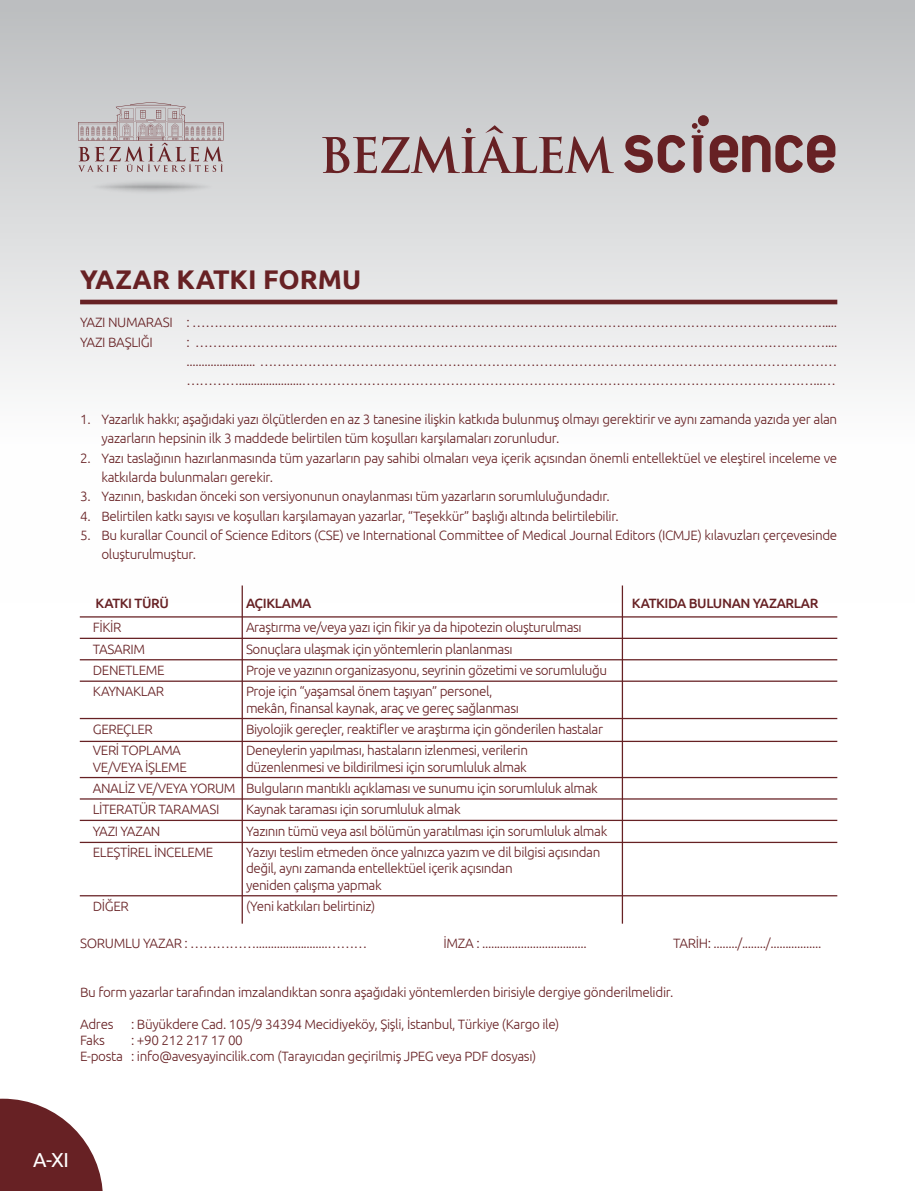
<style>
.page{position:relative;width:915px;height:1191px;background:#fff}
.page>*{position:absolute;margin:0;border:0;box-sizing:border-box;transform-origin:0 0}
.t1{font:700 27px "Ubuntu";color:#672124}
.t2{font:20.25px "Ubuntu";color:#fff}
.t3{font:300 13.5px/19.4px "Ubuntu";letter-spacing:-.025em;color:#672124}
.t4{font:500 13.5px "Ubuntu";letter-spacing:-.03em;color:#672124}
</style>
<div class="page">
<div style="left:0;top:0;width:914px;height:603px;background:linear-gradient(to bottom,#bfc1c3,#fff)"></div>
<hr style="left:80px;top:300px;width:757px;height:4px;background:#672124">
<hr style="left:80px;top:616px;width:757px;height:1px;background:#672124">
<hr style="left:241px;top:585px;width:2px;height:338px;background:#672124">
<hr style="left:621px;top:585px;width:1px;height:338px;background:#672124">
<hr style="left:80px;top:740px;width:757px;height:2px;background:#672124">
<hr style="left:80px;top:659px;width:757px;height:1px;background:#672124">
<hr style="left:80px;top:798px;width:757px;height:1px;background:#672124">
<hr style="left:80px;top:637px;width:757px;height:2px;background:#672124">
<hr style="left:80px;top:777px;width:757px;height:1px;background:#672124">
<hr style="left:80px;top:841px;width:757px;height:2px;background:#672124">
<hr style="left:80px;top:680px;width:757px;height:2px;background:#672124">
<hr style="left:80px;top:819px;width:757px;height:2px;background:#672124">
<hr style="left:80px;top:895px;width:757px;height:1px;background:#672124">
<hr style="left:80px;top:718px;width:757px;height:1px;background:#672124">
<svg style="left:0;top:1098px;width:103px;height:93px"></svg>
<svg style="left:78px;top:102px;width:145px;height:70px;background:#c0b7b9"></svg>
<svg style="left:83px;top:175px;width:137px;height:24px;background:#cecfd0"></svg>
<svg style="left:322px;top:125px;width:291px;height:48px;background:#b5a5a6"></svg>
<svg style="left:691px;top:123px;width:12px;height:50px"></svg>
<div style="left:697px;top:115px;width:11px;height:11px;background:#672124;border-radius:50%"></div>
<svg style="left:623px;top:135px;width:62px;height:38px;background:#9c797b"></svg>
<svg style="left:709px;top:135px;width:126px;height:38px;background:#956f71"></svg>
<h1 class="t1" style="left:80px;top:263px;width:282px">YAZAR KATKI FORMU</h1>
<p class="t3" style="left:80px;top:312px;width:758px">YAZI NUMARASI : ……………………………………………………………………………………………………………………………….....<br>YAZI BAŞLIĞI</p>
<p class="t3" style="left:186px;top:332px;width:652px;text-align:justify">: ……………………………………………………………………………………………………………………………….... ....................... …………………………………………………………………………………………………………………… ………….....................………………………………………………………………………………………………………...…</p>
<p class="t3" style="left:101px;top:409px;width:737px;text-indent:-21px">1. Yazarlık hakkı; aşağıdaki yazı ölçütlerden en az 3 tanesine ilişkin katkıda bulunmuş olmayı gerektirir ve aynı zamanda yazıda yer alan yazarların hepsinin ilk 3 maddede belirtilen tüm koşulları karşılamaları zorunludur.</p>
<p class="t3" style="left:101px;top:448px;width:737px;text-indent:-21px">2. Yazı taslağının hazırlanmasında tüm yazarların pay sahibi olmaları veya içerik açısından önemli entellektüel ve eleştirel inceleme ve katkılarda bulunmaları gerekir.</p>
<p class="t3" style="left:80px;top:486px;width:531px">3. Yazının, baskıdan önceki son versiyonunun onaylanması tüm yazarların sorumluluğundadır.</p>
<p class="t3" style="left:80px;top:506px;width:540px">4. Belirtilen katkı sayısı ve koşulları karşılamayan yazarlar, “Teşekkür” başlığı altında belirtilebilir.</p>
<p class="t3" style="left:101px;top:525px;width:737px;text-indent:-21px">5. Bu kurallar Council of Science Editors (CSE) ve International Committee of Medical Journal Editors (ICMJE) kılavuzları çerçevesinde oluşturulmuştur.</p>
<p class="t4" style="left:96px;top:594px;width:75px">KATKI TÜRÜ</p>
<p class="t4" style="left:246px;top:594px;width:67px">AÇIKLAMA</p>
<p class="t4" style="left:631px;top:594px;width:188px">KATKIDA BULUNAN YAZARLAR</p>
<p class="t3" style="left:93px;top:617px;width:30px">FİKİR</p>
<p class="t3" style="left:246px;top:617px;width:337px">Araştırma ve/veya yazı için fikir ya da hipotezin oluşturulması</p>
<p class="t3" style="left:93px;top:639px;width:54px">TASARIM</p>
<p class="t3" style="left:246px;top:639px;width:268px">Sonuçlara ulaşmak için yöntemlerin planlanması</p>
<p class="t3" style="left:93px;top:660px;width:73px">DENETLEME</p>
<p class="t3" style="left:246px;top:660px;width:362px">Proje ve yazının organizasyonu, seyrinin gözetimi ve sorumluluğu</p>
<p class="t3" style="left:93px;top:681px;width:73px">KAYNAKLAR</p>
<p class="t3" style="left:246px;top:683px;width:274px;line-height:16.2px">Proje için “yaşamsal önem taşıyan” personel, mekân, finansal kaynak, araç ve gereç sağlanması</p>
<p class="t3" style="left:93px;top:719px;width:61px">GEREÇLER</p>
<p class="t3" style="left:246px;top:719px;width:358px">Biyolojik gereçler, reaktifler ve araştırma için gönderilen hastalar</p>
<p class="t3" style="left:93px;top:740px;width:89px">VERİ TOPLAMA</p>
<p class="t3" style="left:246px;top:740px;width:283px">Deneylerin yapılması, hastaların izlenmesi, verilerin</p>
<p class="t3" style="left:93px;top:756px;width:96px">VE/VEYA İŞLEME</p>
<p class="t3" style="left:93px;top:755px;width:506px;line-height:21.3px;text-indent:153px">düzenlenmesi ve bildirilmesi için sorumluluk almak<br>ANALİZ VE/VEYA YORUM Bulguların mantıklı açıklaması ve sunumu için sorumluluk almak<br>LİTERATÜR TARAMASI</p>
<p class="t3" style="left:246px;top:799px;width:216px">Kaynak taraması için sorumluluk almak</p>
<p class="t3" style="left:93px;top:821px;width:69px">YAZI YAZAN</p>
<p class="t3" style="left:246px;top:821px;width:363px">Yazının tümü veya asıl bölümün yaratılması için sorumluluk almak</p>
<p class="t3" style="left:93px;top:842px;width:122px">ELEŞTİREL İNCELEME</p>
<p class="t3" style="left:246px;top:843px;width:356px;line-height:16.2px">Yazıyı teslim etmeden önce yalnızca yazım ve dil bilgisi açısından değil, aynı zamanda entellektüel içerik açısından<br>yeniden çalışma yapmak</p>
<p class="t3" style="left:93px;top:896px;width:37px">DİĞER</p>
<p class="t3" style="left:246px;top:896px;width:131px">(Yeni katkıları belirtiniz)</p>
<p class="t3" style="left:80px;top:933px;width:288px">SORUMLU YAZAR : ……………........................………</p>
<p class="t3" style="left:443px;top:933px;width:145px">İMZA : ...................................</p>
<p class="t3" style="left:673px;top:933px;width:150px">TARİH: ......../......../.................</p>
<p class="t3" style="left:80px;top:981px;width:594px">Bu form yazarlar tarafından imzalandıktan sonra aşağıdaki yöntemlerden birisiyle dergiye gönderilmelidir.</p>
<p class="t3" style="left:80px;top:1014px;width:35px">Adres</p>
<p class="t3" style="left:131px;top:1014px;width:429px">: Büyükdere Cad. 105/9 34394 Mecidiyeköy, Şişli, İstanbul, Türkiye (Kargo ile)</p>
<p class="t3" style="left:80px;top:1030px;width:26px">Faks</p>
<p class="t3" style="left:80px;top:1031px;width:457px;line-height:16px;text-indent:51px">: +90 212 217 17 00<br>E-posta : info@avesyayincilik.com (Tarayıcıdan geçirilmiş JPEG veya PDF dosyası)</p>
<h2 class="t2" style="left:33px;top:1147px;width:37px">A-XI</h2>
</div>
